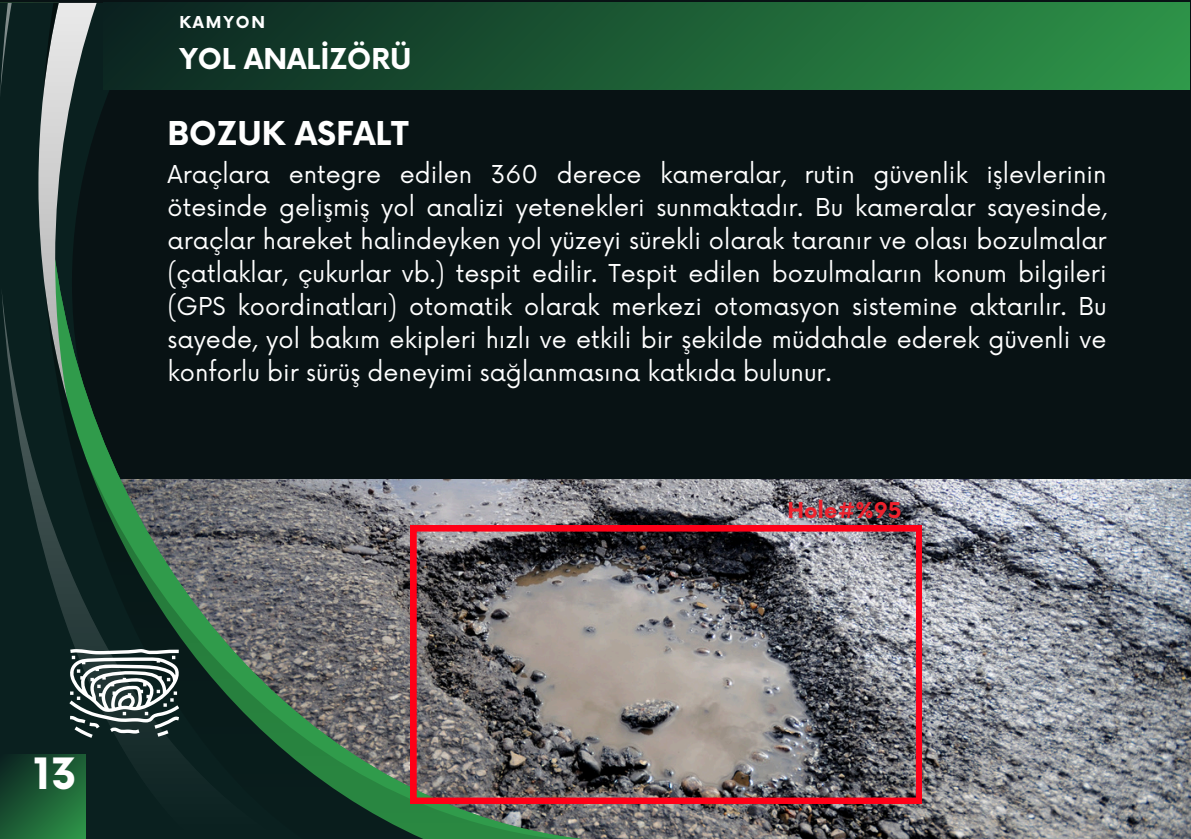
<style>
.page{position:relative;width:1191px;height:839px;background:#fff}
.page>*{position:absolute;margin:0;border:0;box-sizing:border-box;transform-origin:0 0}
.t1{font:700 42px "Now";color:#fff}
.t2{font:700 32px "Now";color:#fff}
.t3{font:700 28px "Now";color:#fff}
.t4{font:24px/33px "Now";color:#fff}
.t5{font:700 21.2px "Now";color:#ee222d}
.t6{font:700 16px "Now";letter-spacing:.115em;color:#fff}
</style>
<div class="page">
<div style="left:0;top:0;width:1191px;height:838px;background:#081214"></div>
<img style="left:585px;top:479px;width:606px;height:359px">
<svg style="left:560px;top:89px;width:25px;height:749px"></svg>
<svg style="left:424px;top:89px;width:136px;height:749px"></svg>
<svg style="left:0;top:3px;width:424px;height:751px"></svg>
<svg style="left:283px;top:287px;width:141px;height:551px"></svg>
<svg style="left:43px;top:3px;width:16px;height:95px"></svg>
<svg style="left:1px;top:287px;width:282px;height:551px"></svg>
<svg style="left:0;top:3px;width:12px;height:95px"></svg>
<svg style="left:0;top:754px;width:85px;height:84px;background:#1c5b34"></svg>
<img style="left:411px;top:525px;width:511px;height:278px">
<div style="left:104px;top:3px;width:1085px;height:86px;background:linear-gradient(to right,#0b2421,#2e9649)"></div>
<svg style="left:69px;top:649px;width:110px;height:88px"></svg>
<h2 class="t6" style="left:179px;top:14px;width:87px">KAMYON</h2>
<p class="t3" style="left:179px;top:44px;width:234px">YOL ANALİZÖRÜ</p>
<p class="t2" style="left:168px;top:116px;width:242px">BOZUK ASFALT</p>
<p class="t4" style="left:168px;top:159px;width:941px">Araçlara entegre edi len 360 derece kameralar, ruti n güvenli k işlevleri ni n ötesi nde gelişmiş yol analizi yetenekleri sunmaktadır. Bu kameralar sayesi nde, araçlar hareket hali ndeyken yol yüzeyi sürekli olarak taranır ve olası bozulmalar (çatlaklar, çukurlar vb.) tespit edi li r. Tespit edi len bozulmaların konum bi lgi leri (GPS koordi natları) otomati k olarak merkezi otomasyon sistemi ne aktarılır. Bu sayede, yol bakım ekipleri hızlı ve etkili bir şekilde müdahale ederek güvenli ve konforlu bir sürüş deneyimi sağlanmasına katkıda bulunur.</p>
<h1 class="t5" style="left:787px;top:499px;width:116px">Hole#%95</h1>
<p class="t1" style="left:34px;top:751px;width:45px">13</p>
</div>
